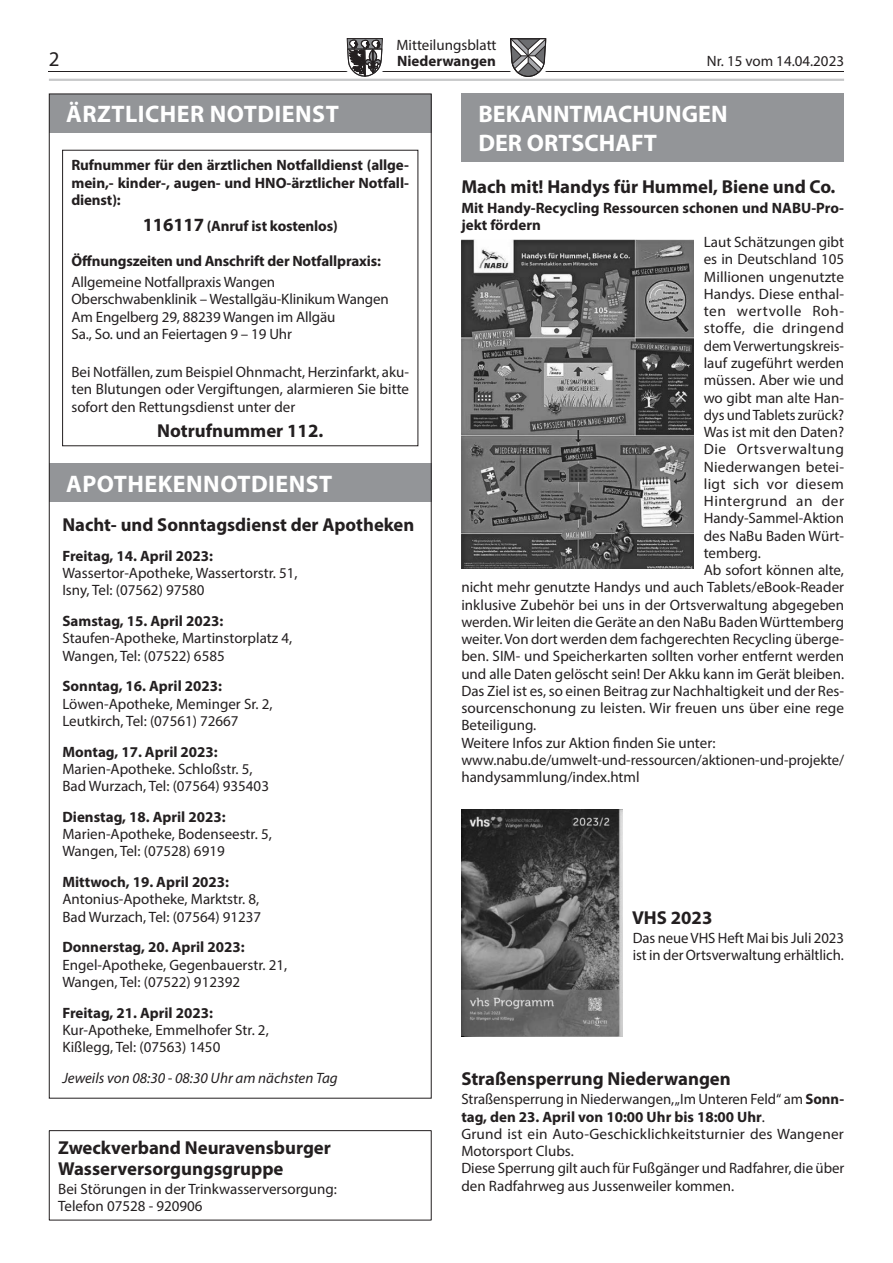
<style>
.page{position:relative;width:893px;height:1263px;background:#fff}
.page>*{position:absolute;margin:0;border:0;box-sizing:border-box;transform-origin:0 0}
.t1{font:700 24px "Myriad Pro";letter-spacing:.02em;color:#fff}
.t2{font:700 24px/28.8px "Myriad Pro";color:#fff}
.t3{font:21px "Myriad Pro";color:#231f20}
.t4{font:700 18.75px/21px "Myriad Pro";color:#231f20}
.t5{font:15px/17.2px "Myriad Pro";color:#231f20}
.t6{font:700 15px/17.2px "Myriad Pro";color:#231f20}
.t7{font:italic 15px "Myriad Pro";color:#231f20}
.t8{font:15px "Myriad Pro";letter-spacing:.025em;color:#231f20}
.t9{font:15px "Myriad Pro";letter-spacing:.035em;color:#231f20}
.t10{font:15px "Myriad Pro";letter-spacing:.02em;color:#231f20}
.t11{font:15px "Myriad Pro";letter-spacing:.04em;color:#231f20}
.t12{font:15px "Myriad Pro";letter-spacing:.03em;color:#231f20}
.s1{font-size:18.75px}
.s2{font-weight:700}
</style>
<div class="page">
<hr style="left:49px;top:71px;width:795px;height:1px;background:#231f20">
<svg style="left:347px;top:38px;width:36px;height:39px"></svg>
<svg style="left:510px;top:38px;width:36px;height:39px"></svg>
<hr style="left:49px;top:79px;width:795px;height:2px;background:#c7c8ca">
<div style="left:461px;top:93px;width:383px;height:68px;background:#939598"></div>
<img style="left:461px;top:240px;width:232px;height:328px">
<img style="left:461px;top:809px;width:161px;height:228px">
<div style="left:49px;top:94px;width:383px;height:39px;background:#939598"></div>
<div style="left:49px;top:463px;width:383px;height:39px;background:#939598"></div>
<div style="left:49px;top:1130px;width:383px;height:90px;border:1px solid #231f20"></div>
<p class="t5" style="left:396px;top:36px;width:102px">Mitteilungsblatt</p>
<h2 class="t3" style="left:49px;top:46px;width:12px">2</h2>
<p class="t6" style="left:397px;top:52px;width:100px">Niederwangen</p>
<p class="t5" style="left:707px;top:52px;width:139px">Nr. 15 vom 14.04.2023</p>
<h1 class="t2" style="left:478px;top:98px;width:251px">BEKANNTMACHUNGEN<br>DER ORTSCHAFT</h1>
<p class="t4" style="left:461px;top:176px;width:376px">Mach mit! Handys für Hummel, Biene und Co.</p>
<p class="t6" style="left:461px;top:199px;width:384px">Mit Handy-Recycling Ressourcen schonen und NABU-Pro&shy;jekt fördern</p>
<p class="t5" style="left:704px;top:233px;width:142px">Laut Schätzungen gibt</p>
<p class="t5" style="left:704px;top:251px;width:142px">es in Deutschland 105</p>
<p class="t5" style="left:704px;top:268px;width:142px">Millionen ungenutzte</p>
<p class="t5" style="left:704px;top:285px;width:142px">Handys. Diese enthal-</p>
<p class="t11" style="left:704px;top:302px;width:142px">ten wertvolle Roh-</p>
<p class="t8" style="left:704px;top:319px;width:142px">stoffe, die dringend</p>
<p class="t5" style="left:704px;top:337px;width:142px">dem Verwertungskreis-</p>
<p class="t5" style="left:704px;top:354px;width:142px">lauf zugeführt werden</p>
<p class="t5" style="left:704px;top:371px;width:142px">müssen. Aber wie und</p>
<p class="t5" style="left:704px;top:389px;width:142px">wo gibt man alte Han-</p>
<p class="t5" style="left:704px;top:406px;width:142px">dys und Tablets zurück?</p>
<p class="t5" style="left:704px;top:423px;width:142px">Was ist mit den Daten?</p>
<p class="t9" style="left:704px;top:440px;width:142px">Die Ortsverwaltung</p>
<p class="t5" style="left:704px;top:458px;width:142px">Niederwangen betei-</p>
<p class="t10" style="left:704px;top:474px;width:142px">ligt sich vor diesem</p>
<p class="t12" style="left:704px;top:492px;width:142px">Hintergrund an der</p>
<p class="t5" style="left:704px;top:509px;width:142px">Handy-Sammel-Aktion</p>
<p class="t5" style="left:704px;top:527px;width:142px">des NaBu Baden Würt-</p>
<p class="t5" style="left:704px;top:544px;width:58px">temberg.</p>
<p class="t5" style="left:704px;top:561px;width:142px">Ab sofort können alte,</p>
<p class="t5" style="left:461px;top:578px;width:384px">nicht mehr genutzte Handys und auch Tablets/eBook-Reader</p>
<p class="t5" style="left:461px;top:596px;width:384px">inklusive Zubehör bei uns in der Ortsverwaltung abgegeben</p>
<p class="t5" style="left:461px;top:613px;width:384px">werden. Wir leiten die Geräte an den NaBu Baden Württemberg</p>
<p class="t5" style="left:461px;top:630px;width:384px">weiter. Von dort werden dem fachgerechten Recycling überge-</p>
<p class="t5" style="left:461px;top:647px;width:384px">ben. SIM- und Speicherkarten sollten vorher entfernt werden</p>
<p class="t5" style="left:461px;top:665px;width:384px">und alle Daten gelöscht sein! Der Akku kann im Gerät bleiben.</p>
<p class="t5" style="left:461px;top:682px;width:384px">Das Ziel ist es, so einen Beitrag zur Nachhaltigkeit und der Res-</p>
<p class="t5" style="left:461px;top:699px;width:384px">sourcenschonung zu leisten. Wir freuen uns über eine rege</p>
<p class="t5" style="left:461px;top:716px;width:76px">Beteiligung.</p>
<p class="t5" style="left:461px;top:734px;width:256px">Weitere Infos zur Aktion finden Sie unter:</p>
<p class="t5" style="left:461px;top:751px;width:384px">www.nabu.de/umwelt-und-ressourcen/aktionen-und-projekte/</p>
<p class="t5" style="left:461px;top:768px;width:180px">handysammlung/index.html</p>
<h1 class="t1" style="left:66px;top:99px;width:274px">ÄRZTLICHER NOTDIENST</h1>
<p class="t6" style="left:71px;top:156px;width:339px;text-align:justify">Rufnummer für den ärztlichen Notfalldienst (allge&shy;mein,- kinder-, augen- und HNO-ärztlicher Notfall&shy;dienst):</p>
<p class="t6" style="left:143px;top:216px;width:197px"><span class="s1">116117</span> (Anruf ist kostenlos)</p>
<p class="t6" style="left:71px;top:251px;width:311px">Öffnungszeiten und Anschrift der Notfallpraxis:</p>
<p class="t5" style="left:71px;top:273px;width:319px">Allgemeine Notfallpraxis Wangen Oberschwabenklinik – Westallgäu-Klinikum Wangen Am Engelberg 29, 88239 Wangen im Allgäu<br>Sa., So. und an Feiertagen 9 – 19 Uhr</p>
<p class="t5" style="left:71px;top:363px;width:339px;text-align:justify">Bei Notfällen, zum Beispiel Ohnmacht, Herzinfarkt, aku&shy;ten Blutungen oder Vergiftungen, alarmieren Sie bitte sofort den Rettungsdienst unter der</p>
<p class="t4" style="left:157px;top:419px;width:168px">Notrufnummer 112.</p>
<h1 class="t1" style="left:66px;top:468px;width:268px">APOTHEKENNOTDIENST</h1>
<p class="t4" style="left:62px;top:513px;width:353px">Nacht- und Sonntagsdienst der Apotheken</p>
<p class="t6" style="left:62px;top:547px;width:152px">Freitag, 14. April 2023:</p>
<p class="t5" style="left:62px;top:564px;width:237px">Wassertor-Apotheke, Wassertorstr. 51,<br>Isny, Tel: (07562) 97580</p>
<p class="t6" style="left:62px;top:612px;width:162px">Samstag, 15. April 2023:</p>
<p class="t5" style="left:62px;top:629px;width:231px">Staufen-Apotheke, Martinstorplatz 4,<br>Wangen, Tel: (07522) 6585</p>
<p class="t6" style="left:62px;top:677px;width:161px">Sonntag, 16. April 2023:</p>
<p class="t5" style="left:62px;top:695px;width:212px">Löwen-Apotheke, Meminger Sr. 2,<br>Leutkirch, Tel: (07561) 72667</p>
<p class="t6" style="left:62px;top:742px;width:157px">Montag, 17. April 2023:</p>
<p class="t5" style="left:62px;top:760px;width:208px">Marien-Apotheke. Schloßstr. 5,<br>Bad Wurzach, Tel: (07564) 935403</p>
<p class="t6" style="left:62px;top:808px;width:165px">Dienstag, 18. April 2023:</p>
<p class="t5" style="left:62px;top:825px;width:211px">Marien-Apotheke, Bodenseestr. 5,<br>Wangen, Tel: (07528) 6919</p>
<p class="t6" style="left:62px;top:873px;width:168px">Mittwoch, 19. April 2023:</p>
<p class="t5" style="left:62px;top:890px;width:200px">Antonius-Apotheke, Marktstr. 8,<br>Bad Wurzach, Tel: (07564) 91237</p>
<p class="t6" style="left:62px;top:938px;width:184px">Donnerstag, 20. April 2023:</p>
<p class="t5" style="left:62px;top:956px;width:226px">Engel-Apotheke, Gegenbauerstr. 21,<br>Wangen, Tel: (07522) 912392</p>
<p class="t6" style="left:62px;top:1003px;width:152px">Freitag, 21. April 2023:</p>
<p class="t5" style="left:62px;top:1021px;width:208px">Kur-Apotheke, Emmelhofer Str. 2,<br>Kißlegg, Tel: (07563) 1450</p>
<p class="t7" style="left:62px;top:1069px;width:277px">Jeweils von 08:30 - 08:30 Uhr am nächsten Tag</p>
<p class="t4" style="left:632px;top:906px;width:82px">VHS 2023</p>
<p class="t5" style="left:633px;top:929px;width:213px">Das neue VHS Heft Mai bis Juli 2023 ist in der Ortsverwaltung erhältlich.</p>
<p class="t4" style="left:461px;top:1067px;width:271px">Straßensperrung Niederwangen</p>
<p class="t5" style="left:461px;top:1090px;width:384px">Straßensperrung in Niederwangen, „Im Unteren Feld“ am <span class="s2">Sonn&shy;tag, den 23. April von 10:00 Uhr bis 18:00 Uhr</span>.<br>Grund ist ein Auto-Geschicklichkeitsturnier des Wangener Motorsport Clubs.<br>Diese Sperrung gilt auch für Fußgänger und Radfahrer, die über den Radfahrweg aus Jussenweiler kommen.</p>
<p class="t4" style="left:58px;top:1136px;width:274px">Zweckverband Neuravensburger<br>Wasserversorgungsgruppe</p>
<p class="t5" style="left:58px;top:1180px;width:280px">Bei Störungen in der Trinkwasserversorgung:<br>Telefon 07528 - 920906</p>
</div>
